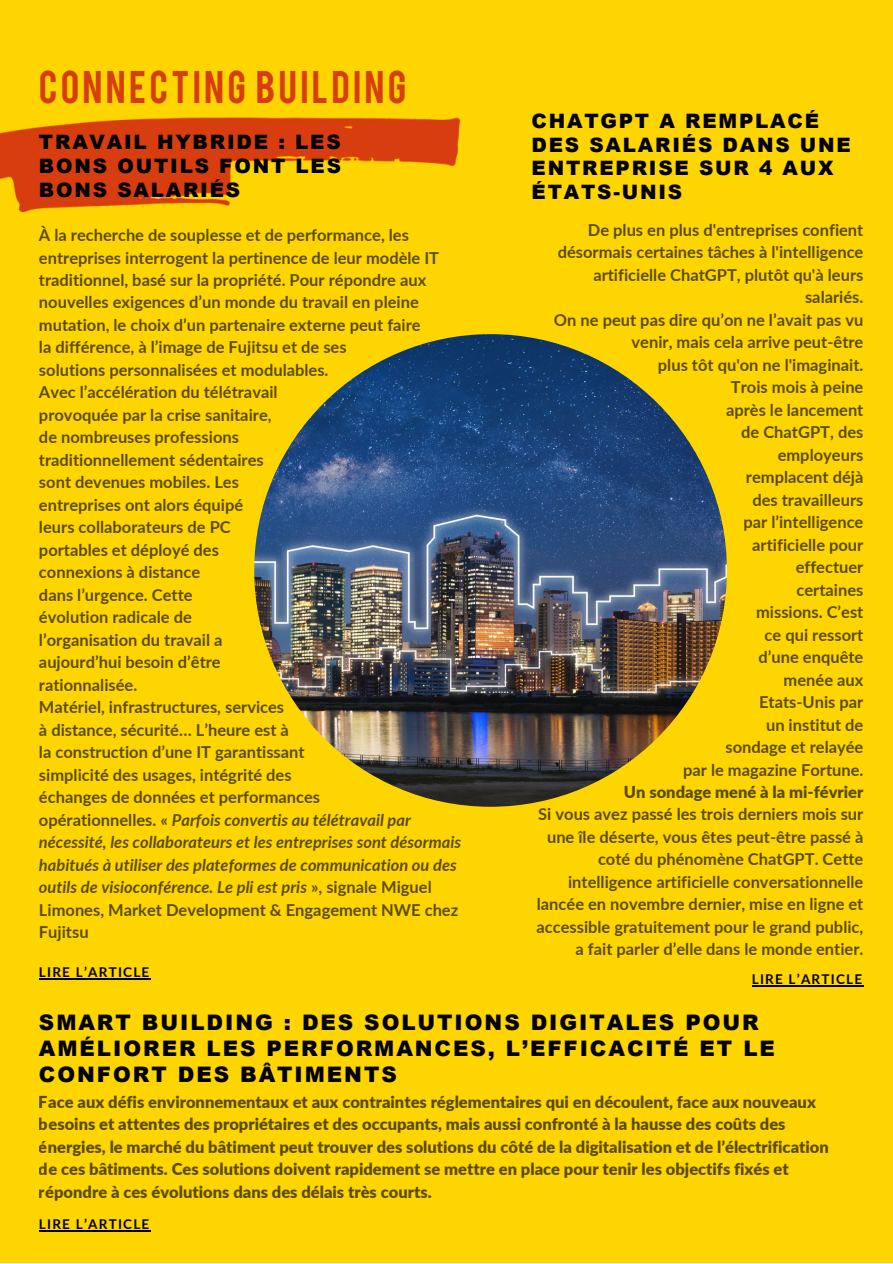
<style>
.page{position:relative;width:893px;height:1264px;background:#fff}
.page>*{position:absolute;margin:0;border:0;box-sizing:border-box;transform-origin:0 0}
.t1{font:35.85px "Bebas";letter-spacing:.09em;color:#d73d0e}
.t2{font:900 21.3px/25.8px "Arial";letter-spacing:.09em;color:#000}
.t3{font:900 19.8px/23.5px "Arial";letter-spacing:.09em;color:#000;text-align:justify}
.t4{font:700 16.5px/22.5px "Lato";color:#000;text-align:right}
.t5{font:900 16.5px/22.5px "Lato";color:#000}
.t6{font:700 13.5px "Lato";letter-spacing:.09em;color:#000}
.s1{font-style:italic}
</style>
<div class="page">
<div style="left:0;top:0;width:892px;height:1262px;background:#ffd500"></div>
<img style="left:254px;top:334px;width:472px;height:472px;border-radius:50%">
<img style="left:0;top:117px;width:461px;height:96px">
<hr style="left:39px;top:977px;width:111px;height:2px;background:#000">
<hr style="left:751px;top:985px;width:112px;height:1px;background:#000">
<hr style="left:39px;top:1229px;width:111px;height:2px;background:#000">
<h1 class="t1" style="left:39px;top:61px;width:369px">CONNECTING BUILDING</h1>
<p class="t3" style="left:39px;top:130px;width:303px">TRAVAIL HYBRIDE : LES BONS OUTILS FONT LES BONS SALARIÉS</p>
<p class="t3" style="left:531px;top:109px;width:321px;text-align:left">CHATGPT A REMPLACÉ<br>DES SALARIÉS DANS UNE<br>ENTREPRISE SUR 4 AUX<br>ÉTATS-UNIS</p>
<p class="t4" style="left:39px;top:223px;width:423px;text-align:left">À la recherche de souplesse et de performance, les entreprises interrogent la pertinence de leur modèle IT traditionnel, basé sur la propriété. Pour répondre aux nouvelles exigences d’un monde du travail en pleine mutation, le choix d’un partenaire externe peut faire<br>la différence, à l’image de Fujitsu et de ses<br>solutions personnalisées et modulables.<br>Avec l’accélération du télétravail<br>provoquée par la crise sanitaire,<br>de nombreuses professions<br>traditionnellement sédentaires<br>sont devenues mobiles. Les<br>entreprises ont alors équipé<br>leurs collaborateurs de PC<br>portables et déployé des<br>connexions à distance<br>dans l’urgence. Cette<br>évolution radicale de<br>l’organisation du travail a<br>aujourd’hui besoin d’être<br>rationnalisée.<br>Matériel, infrastructures, services<br>à distance, sécurité… L’heure est à<br>la construction d’une IT garantissant<br>simplicité des usages, intégrité des<br>échanges de données et performances<br>opérationnelles. « <span class="s1">Parfois convertis au télétravail par nécessité, les collaborateurs et les entreprises sont désormais habitués à utiliser des plateformes de communication ou des outils de visioconférence. Le pli est pris</span> », signale Miguel Limones, Market Development &amp; Engagement NWE chez Fujitsu</p>
<p class="t4" style="left:554px;top:218px;width:311px">De plus en plus d'entreprises confient désormais certaines tâches à l'intelligence artificielle ChatGPT, plutôt qu'à leurs salariés.<br>On ne peut pas dire qu’on ne l’avait pas vu venir, mais cela arrive peut-être<br>plus tôt qu'on ne l'imaginait.<br>Trois mois à peine<br>après le lancement<br>de ChatGPT, des<br>employeurs<br>remplacent déjà<br>des travailleurs<br>par l’intelligence<br>artificielle pour<br>effectuer<br>certaines<br>missions. C’est<br>ce qui ressort<br>d’une enquête<br>menée aux<br>Etats-Unis par<br>un institut de<br>sondage et relayée<br>par le magazine Fortune.</p>
<p class="t5" style="left:623px;top:780px;width:241px">Un sondage mené à la mi-février</p>
<p class="t4" style="left:536px;top:802px;width:328px">Si vous avez passé les trois derniers mois sur une île déserte, vous êtes peut-être passé à coté du phénomène ChatGPT. Cette intelligence artificielle conversationnelle lancée en novembre dernier, mise en ligne et accessible gratuitement pour le grand public, a fait parler d’elle dans le monde entier.</p>
<p class="t6" style="left:39px;top:962px;width:112px">LIRE L’ARTICLE</p>
<p class="t6" style="left:751px;top:969px;width:112px">LIRE L’ARTICLE</p>
<p class="t2" style="left:39px;top:1008px;width:737px">SMART BUILDING : DES SOLUTIONS DIGITALES POUR<br>AMÉLIORER LES PERFORMANCES, L’EFFICACITÉ ET LE<br>CONFORT DES BÂTIMENTS</p>
<p class="t5" style="left:39px;top:1089px;width:791px">Face aux défis environnementaux et aux contraintes réglementaires qui en découlent, face aux nouveaux besoins et attentes des propriétaires et des occupants, mais aussi confronté à la hausse des coûts des énergies, le marché du bâtiment peut trouver des solutions du côté de la digitalisation et de l’électrification de ces bâtiments. Ces solutions doivent rapidement se mettre en place pour tenir les objectifs fixés et répondre à ces évolutions dans des délais très courts.</p>
<p class="t6" style="left:39px;top:1213px;width:112px">LIRE L’ARTICLE</p>
</div>
